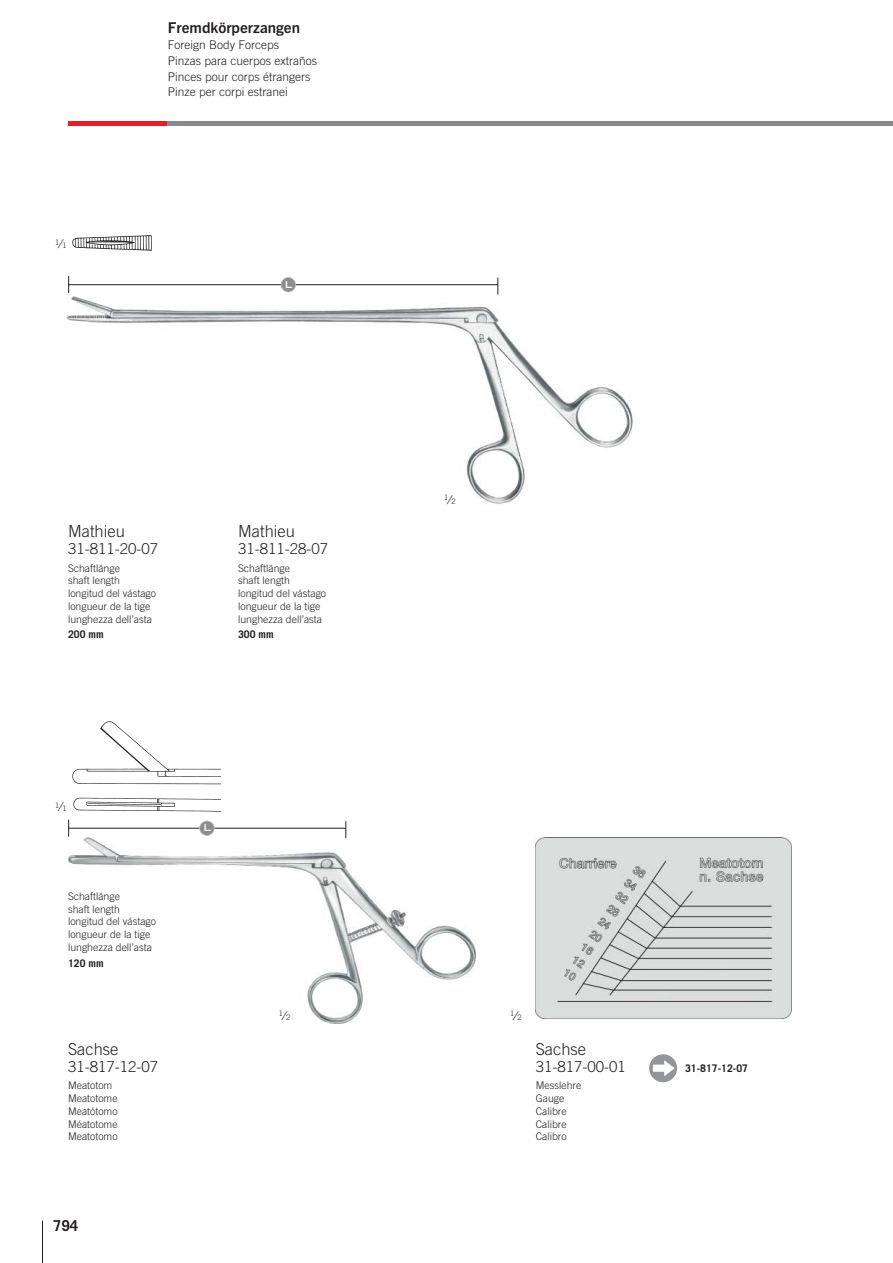
<style>
.page{position:relative;width:893px;height:1263px;background:#fff}
.page>*{position:absolute;margin:0;border:0;box-sizing:border-box;transform-origin:0 0}
.t1{font:300 16.5px "Trade Gothic";color:#231f20}
.t2{font:300 15px "Trade Gothic";color:#231f20}
.t3{font:700 15px "Trade Gothic Next LT Pro";color:#231f20}
.t4{font:700 15px "Trade Gothic";color:#231f20}
.t5{font:300 12px/15.8px "Trade Gothic";color:#231f20}
.t6{font:300 10.5px/12.8px "Trade Gothic";color:#231f20}
.t7{font:700 10.5px "Trade Gothic";color:#231f20}
.t8{font:700 expanded 9.3px "Trade Gothic LH";color:#fff}
.t9{font:300 7.5px "Trade Gothic";color:#231f20}
.s1{font-size:12px}
</style>
<div class="page">
<hr style="left:42px;top:1220px;width:1px;height:43px;background:#231f20">
<hr style="left:68px;top:121px;width:100px;height:4px;background:#ed1c24">
<hr style="left:168px;top:121px;width:725px;height:4px;background:#888a8c">
<img style="left:67px;top:296px;width:566px;height:208px">
<img style="left:536px;top:837px;width:255px;height:181px">
<img style="left:68px;top:837px;width:407px;height:186px">
<img style="left:72px;top:236px;width:79px;height:14px">
<img style="left:72px;top:722px;width:149px;height:89px">
<div style="left:649px;top:1054px;width:28px;height:28px;background:#939598;border-radius:50%"></div>
<svg style="left:653px;top:1061px;width:21px;height:15px"></svg>
<hr style="left:68px;top:284px;width:430px;height:1px;background:#231f20">
<svg style="left:68px;top:276px;width:1px;height:17px"></svg>
<svg style="left:498px;top:278px;width:1px;height:17px"></svg>
<svg style="left:281px;top:277px;width:15px;height:15px"></svg>
<hr style="left:68px;top:828px;width:277px;height:1px;background:#231f20">
<svg style="left:68px;top:819px;width:1px;height:17px"></svg>
<svg style="left:346px;top:821px;width:1px;height:17px"></svg>
<svg style="left:199px;top:820px;width:16px;height:16px"></svg>
<p class="t9" style="left:55px;top:241px;width:13px">1<span class="s1">⁄</span>1</p>
<h2 class="t3" style="left:168px;top:23px;width:134px">Fremdkörperzangen</h2>
<p class="t5" style="left:168px;top:38px;width:151px">Foreign Body Forceps<br>Pinzas para cuerpos extraños<br>Pinces pour corps étrangers<br>Pinze per corpi estranei</p>
<p class="t8" style="left:285px;top:281px;width:9px">L</p>
<h1 class="t1" style="left:68px;top:525px;width:58px">Mathieu</h1>
<h2 class="t2" style="left:68px;top:543px;width:92px">31-811-20-07</h2>
<p class="t6" style="left:68px;top:562px;width:90px">Schaftlänge<br>shaft length longitud del vástago longueur de la tige lunghezza dell’asta</p>
<p class="t7" style="left:68px;top:631px;width:37px">200 mm</p>
<h1 class="t1" style="left:238px;top:525px;width:58px">Mathieu</h1>
<h2 class="t2" style="left:238px;top:543px;width:92px">31-811-28-07</h2>
<p class="t6" style="left:238px;top:562px;width:90px">Schaftlänge<br>shaft length longitud del vástago longueur de la tige lunghezza dell’asta</p>
<p class="t7" style="left:238px;top:631px;width:37px">300 mm</p>
<p class="t9" style="left:55px;top:804px;width:13px">1<span class="s1">⁄</span>1</p>
<p class="t6" style="left:68px;top:891px;width:90px">Schaftlänge<br>shaft length longitud del vástago longueur de la tige lunghezza dell’asta</p>
<p class="t7" style="left:68px;top:959px;width:37px">120 mm</p>
<h1 class="t1" style="left:68px;top:1043px;width:52px">Sachse</h1>
<h2 class="t2" style="left:68px;top:1061px;width:92px">31-817-12-07</h2>
<p class="t6" style="left:68px;top:1080px;width:51px">Meatotom<br>Meatotome<br>Meatótomo<br>Méatotome<br>Meatotomo</p>
<h2 class="t4" style="left:53px;top:1220px;width:27px">794</h2>
<p class="t8" style="left:204px;top:824px;width:9px">L</p>
<p class="t9" style="left:279px;top:1013px;width:13px">1<span class="s1">⁄</span>2</p>
<p class="t9" style="left:444px;top:496px;width:13px">1<span class="s1">⁄</span>2</p>
<p class="t9" style="left:510px;top:1013px;width:13px">1<span class="s1">⁄</span>2</p>
<h1 class="t1" style="left:536px;top:1043px;width:52px">Sachse</h1>
<h2 class="t2" style="left:536px;top:1061px;width:92px">31-817-00-01</h2>
<p class="t6" style="left:536px;top:1080px;width:47px">Messlehre<br>Gauge<br>Calibre<br>Calibre<br>Calibro</p>
<p class="t7" style="left:685px;top:1064px;width:65px">31-817-12-07</p>
</div>
